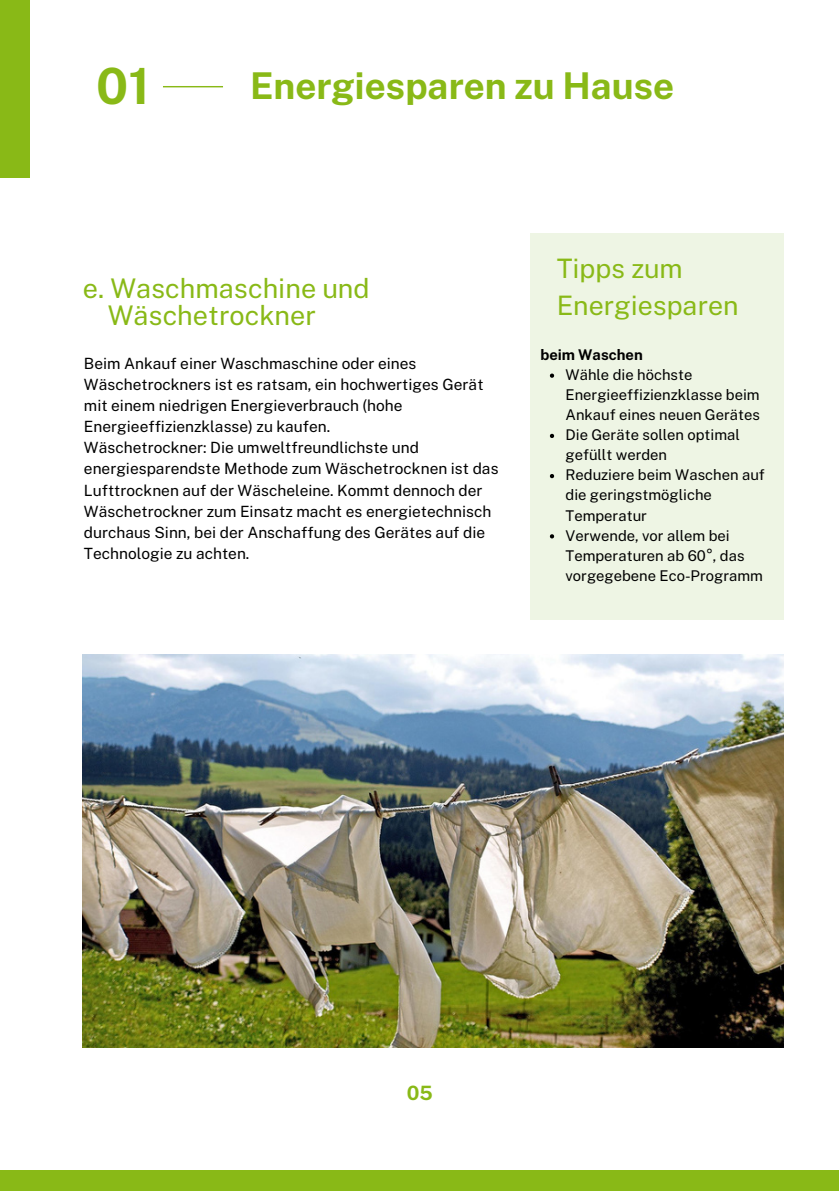
<style>
.page{position:relative;width:839px;height:1191px;background:#fff}
.page>*{position:absolute;margin:0;border:0;box-sizing:border-box;transform-origin:0 0}
.t1{font:700 50px "Public Sans";color:#89b917}
.t2{font:700 37px "Public Sans";color:#89b917}
.t3{font:27px/26.4px "Public Sans";color:#89b917}
.t4{font:26.8px/37px "Public Sans";color:#89b917}
.t5{font:700 19.8px "Public Sans";color:#89b917}
.t6{font:15.4px/21.2px "Public Sans";color:#000}
.t7{font:14.8px/20px "Public Sans";color:#000}
.t8{font:700 14.8px "Public Sans";color:#000}
</style>
<div class="page">
<div style="left:530px;top:233px;width:254px;height:387px;background:#eef5e4"></div>
<hr style="left:163px;top:86px;width:60px;height:1px;background:#89b917">
<img style="left:83px;top:655px;width:700px;height:393px">
<svg style="left:550px;top:374px;width:4px;height:4px"></svg>
<svg style="left:550px;top:434px;width:4px;height:4px"></svg>
<svg style="left:550px;top:474px;width:4px;height:4px"></svg>
<svg style="left:550px;top:534px;width:4px;height:4px"></svg>
<div style="left:0;top:1170px;width:838px;height:21px;background:#89b917"></div>
<div style="left:0;top:0;width:29px;height:178px;background:#89b917"></div>
<h1 class="t1" style="left:96px;top:57px;width:55px">01</h1>
<h2 class="t2" style="left:250px;top:63px;width:425px">Energiesparen zu Hause</h2>
<h3 class="t3" style="left:108px;top:276px;width:263px;text-indent:-25px">e. Waschmaschine und<br>Wäschetrockner</h3>
<p class="t6" style="left:84px;top:353px;width:416px">Beim Ankauf einer Waschmaschine oder eines Wäschetrockners ist es ratsam, ein hochwertiges Gerät mit einem niedrigen Energieverbrauch (hohe Energieeffizienzklasse) zu kaufen.<br>Wäschetrockner: Die umweltfreundlichste und energiesparendste Methode zum Wäschetrocknen ist das Lufttrocknen auf der Wäscheleine. Kommt dennoch der Wäschetrockner zum Einsatz macht es energietechnisch durchaus Sinn, bei der Anschaffung des Gerätes auf die Technologie zu achten.</p>
<h3 class="t4" style="left:556px;top:250px;width:183px">Tipps zum<br>Energiesparen</h3>
<p class="t8" style="left:540px;top:346px;width:104px">beim Waschen</p>
<p class="t7" style="left:565px;top:365px;width:201px">Wähle die höchste<br>Energieeffizienzklasse beim<br>Ankauf eines neuen Gerätes<br>Die Geräte sollen optimal gefüllt werden<br>Reduziere beim Waschen auf die geringstmögliche<br>Temperatur<br>Verwende, vor allem bei<br>Temperaturen ab 60°, das vorgegebene Eco-Programm</p>
<p class="t5" style="left:407px;top:1082px;width:28px">05</p>
</div>
